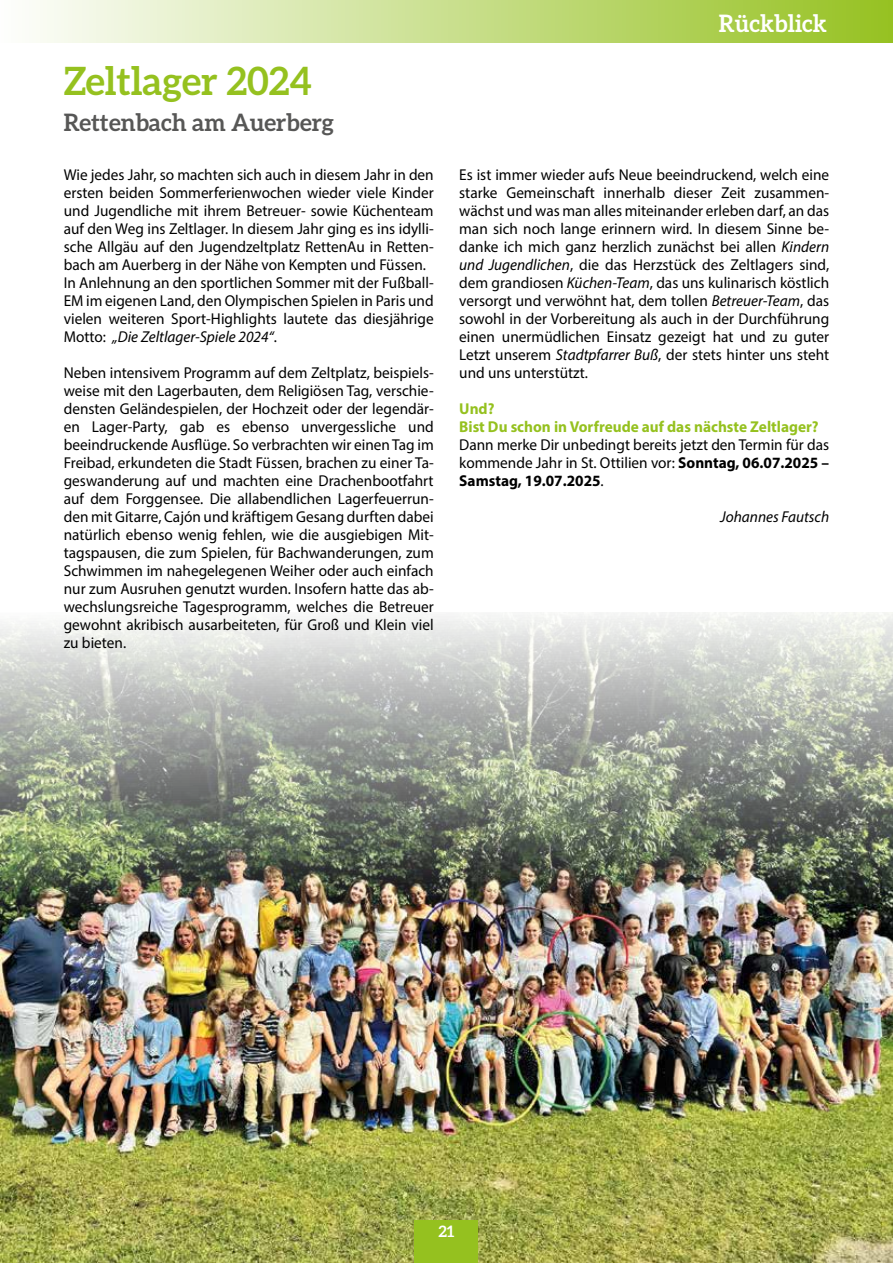
<style>
.page{position:relative;width:893px;height:1263px;background:#fff}
.page>*{position:absolute;margin:0;border:0;box-sizing:border-box;transform-origin:0 0}
.t1{font:700 39px "Aleo";color:#95c11f}
.t2{font:700 24px "Aleo";color:#575756}
.t3{font:700 24px "Aleo";color:#fff}
.t4{font:15.75px/18px "Myriad Pro";color:#000;text-align:justify}
.t5{font:700 15.75px/18px "Myriad Pro";color:#95c11f}
.t6{font:italic 15.75px "Myriad Pro";color:#000}
.t7{font:700 15.75px "Aleo";color:#fff}
.s1{font-style:italic}
.s2{font-weight:700}
</style>
<div class="page">
<div style="left:0;top:0;width:893px;height:43px;background:linear-gradient(to right,#fefefd,#96c122)"></div>
<img style="left:0;top:612px;width:893px;height:651px">
<div style="left:415px;top:1220px;width:63px;height:43px;background:#95c11f"></div>
<h1 class="t1" style="left:64px;top:59px;width:249px">Zeltlager 2024</h1>
<h2 class="t2" style="left:64px;top:109px;width:272px">Rettenbach am Auerberg</h2>
<p class="t4" style="left:64px;top:165px;width:371px;text-align:left">Wie jedes Jahr, so machten sich auch in diesem Jahr in den ersten beiden Sommerferienwochen wieder viele Kinder und Jugendliche mit ihrem Betreuer- sowie Küchenteam auf den Weg ins Zeltlager. In diesem Jahr ging es ins idylli&shy;sche Allgäu auf den Jugendzeltplatz RettenAu in Retten&shy;bach am Auerberg in der Nähe von Kempten und Füssen.<br>In Anlehnung an den sportlichen Sommer mit der Fußball-EM im eigenen Land, den Olympischen Spielen in Paris und vielen weiteren Sport-Highlights lautete das diesjährige Motto: <span class="s1">„Die Zeltlager-Spiele 2024“</span>.</p>
<p class="t4" style="left:64px;top:363px;width:371px">Neben intensivem Programm auf dem Zeltplatz, beispiels&shy;weise mit den Lagerbauten, dem Religiösen Tag, verschie&shy;densten Geländespielen, der Hochzeit oder der legendär&shy;en Lager-Party, gab es ebenso unvergessliche und beeindruckende Ausflüge. So verbrachten wir einen Tag im Freibad, erkundeten die Stadt Füssen, brachen zu einer Ta&shy;geswanderung auf und machten eine Drachenbootfahrt auf dem Forggensee. Die allabendlichen Lagerfeuerrun&shy;den mit Gitarre, Cajón und kräftigem Gesang durften dabei natürlich ebenso wenig fehlen, wie die ausgiebigen Mit&shy;tagspausen, die zum Spielen, für Bachwanderungen, zum Schwimmen im nahegelegenen Weiher oder auch einfach nur zum Ausruhen genutzt wurden. Insofern hatte das ab&shy;wechslungsreiche Tagesprogramm, welches die Betreuer gewohnt akribisch ausarbeiteten, für Groß und Klein viel zu bieten.</p>
<h2 class="t3" style="left:719px;top:10px;width:110px">Rückblick</h2>
<p class="t4" style="left:459px;top:165px;width:371px">Es ist immer wieder aufs Neue beeindruckend, welch eine starke Gemeinschaft innerhalb dieser Zeit zusammen&shy;wächst und was man alles miteinander erleben darf, an das man sich noch lange erinnern wird. In diesem Sinne be&shy;danke ich mich ganz herzlich zunächst bei allen <span class="s1">Kindern und Jugendlichen</span>, die das Herzstück des Zeltlagers sind, dem grandiosen <span class="s1">Küchen-Team</span>, das uns kulinarisch köstlich versorgt und verwöhnt hat, dem tollen <span class="s1">Betreuer-Team</span>, das sowohl in der Vorbereitung als auch in der Durchführung einen unermüdlichen Einsatz gezeigt hat und zu guter Letzt unserem <span class="s1">Stadtpfarrer Buß</span>, der stets hinter uns steht und uns unterstützt.</p>
<p class="t5" style="left:459px;top:399px;width:361px">Und?<br>Bist Du schon in Vorfreude auf das nächste Zeltlager?</p>
<p class="t4" style="left:459px;top:435px;width:371px">Dann merke Dir unbedingt bereits jetzt den Termin für das kommende Jahr in St. Ottilien vor: <span class="s2">Sonntag, 06.07.2025 – Samstag, 19.07.2025</span>.</p>
<p class="t6" style="left:720px;top:507px;width:111px">Johannes Fautsch</p>
<p class="t7" style="left:438px;top:1222px;width:18px">21</p>
</div>
